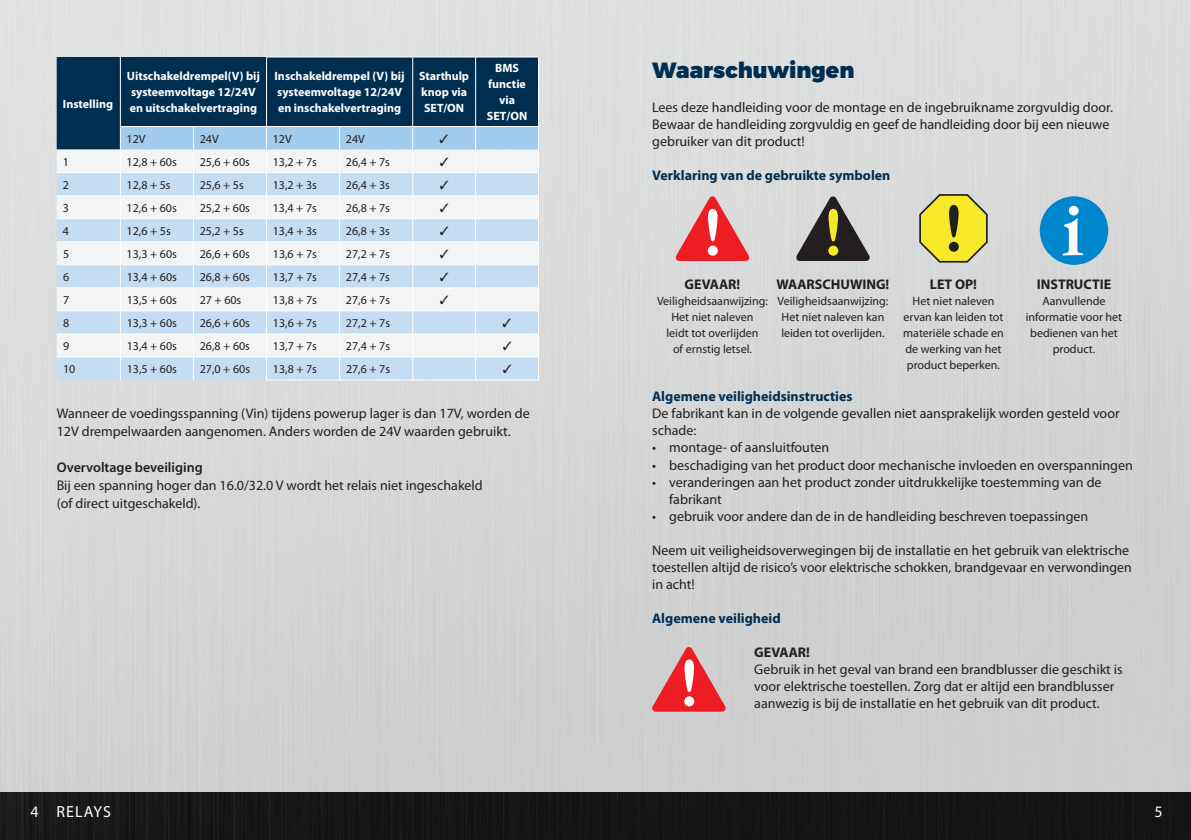
<style>
.page{position:relative;width:1191px;height:840px;background:#fff}
.page>*{position:absolute;margin:0;border:0;box-sizing:border-box;transform-origin:0 0}
.t1{font:900 22px "Montserrat";color:#002e51}
.t2{font:16px "Myriad Pro";letter-spacing:.07em;color:#fff}
.t3{font:14px/17px "Myriad Pro";color:#231f20}
.t4{font:700 14px "Myriad Pro";color:#002e51}
.t5{font:700 14px "Myriad Pro";color:#231f20}
.t6{font:600 14px "Myriad Pro";color:#231f20}
.t7{font:12px/16px "Myriad Pro";color:#231f20;text-align:center}
.t8{font:700 12px/16px "Myriad Pro";color:#fff}
</style>
<div class="page">
<img style="left:0;top:0;width:1191px;height:792px">
<div style="left:0;top:792px;width:1191px;height:47px;background:#161414"></div>
<div style="left:57px;top:57px;width:481px;height:92px;background:#002e51"></div>
<svg style="left:57px;top:173px;width:63px;height:207px;fill:#c4ddf2"></svg>
<hr style="left:120px;top:57px;width:1px;height:69px;background:#fff">
<hr style="left:57px;top:172px;width:63px;height:1px;background:#fff">
<hr style="left:57px;top:195px;width:63px;height:1px;background:#fff">
<hr style="left:57px;top:218px;width:63px;height:1px;background:#fff">
<hr style="left:57px;top:241px;width:63px;height:1px;background:#fff">
<hr style="left:57px;top:264px;width:63px;height:1px;background:#fff">
<hr style="left:57px;top:287px;width:63px;height:1px;background:#fff">
<hr style="left:57px;top:310px;width:63px;height:1px;background:#fff">
<hr style="left:57px;top:333px;width:63px;height:1px;background:#fff">
<hr style="left:57px;top:356px;width:63px;height:1px;background:#fff">
<hr style="left:266px;top:57px;width:74px;height:1px;background:#fff">
<hr style="left:266px;top:57px;width:1px;height:69px;background:#fff">
<hr style="left:340px;top:57px;width:73px;height:1px;background:#fff">
<hr style="left:475px;top:57px;width:64px;height:1px;background:#fff">
<hr style="left:538px;top:57px;width:1px;height:69px;background:#fff">
<hr style="left:413px;top:57px;width:62px;height:1px;background:#fff">
<hr style="left:412px;top:57px;width:1px;height:69px;background:#fff">
<hr style="left:475px;top:57px;width:1px;height:69px;background:#fff">
<svg style="left:795px;top:196px;width:75px;height:65px;background:#838075"></svg>
<svg style="left:675px;top:196px;width:75px;height:65px;background:#e68285"></svg>
<svg style="left:919px;top:194px;width:68px;height:68px;background:#d4c946"></svg>
<div style="left:1039px;top:196px;width:69px;height:69px;background:#0086cc;border-radius:50%"></div>
<svg style="left:1062px;top:205px;width:21px;height:50px"></svg>
<svg style="left:651px;top:646px;width:75px;height:65px;background:#e07e81"></svg>
<svg style="left:120px;top:126px;width:419px;height:254px"></svg>
<p class="t8" style="left:63px;top:96px;width:52px">Instelling</p>
<p class="t8" style="left:127px;top:68px;width:135px">Uitschakeldrempel(V) bij systeemvoltage 12/24V en uitschakelvertraging</p>
<p class="t8" style="left:274px;top:68px;width:132px">Inschakeldrempel (V) bij systeemvoltage 12/24V en inschakelvertraging</p>
<p class="t8" style="left:419px;top:68px;width:51px">Starthulp knop via<br>SET/ON</p>
<p class="t8" style="left:487px;top:60px;width:42px;text-align:center">BMS functie via<br>SET/ON</p>
<p class="t7" style="left:127px;top:131px;width:21px">12V</p>
<p class="t7" style="left:200px;top:131px;width:21px">24V</p>
<p class="t7" style="left:273px;top:131px;width:21px">12V</p>
<p class="t7" style="left:346px;top:131px;width:21px">24V</p>
<p class="t7" style="left:63px;top:154px;width:8px">1</p>
<p class="t7" style="left:127px;top:154px;width:52px">12,8 + 60s</p>
<p class="t7" style="left:200px;top:154px;width:52px">25,6 + 60s</p>
<p class="t7" style="left:273px;top:154px;width:46px">13,2 + 7s</p>
<p class="t7" style="left:346px;top:154px;width:46px">26,4 + 7s</p>
<p class="t7" style="left:63px;top:177px;width:8px">2</p>
<p class="t7" style="left:127px;top:177px;width:46px">12,8 + 5s</p>
<p class="t7" style="left:200px;top:177px;width:46px">25,6 + 5s</p>
<p class="t7" style="left:273px;top:177px;width:46px">13,2 + 3s</p>
<p class="t7" style="left:346px;top:177px;width:46px">26,4 + 3s</p>
<p class="t7" style="left:63px;top:200px;width:8px">3</p>
<p class="t7" style="left:127px;top:200px;width:52px">12,6 + 60s</p>
<p class="t7" style="left:200px;top:200px;width:52px">25,2 + 60s</p>
<p class="t7" style="left:273px;top:200px;width:46px">13,4 + 7s</p>
<p class="t7" style="left:346px;top:200px;width:46px">26,8 + 7s</p>
<p class="t7" style="left:63px;top:223px;width:8px">4</p>
<p class="t7" style="left:127px;top:223px;width:46px">12,6 + 5s</p>
<p class="t7" style="left:200px;top:223px;width:46px">25,2 + 5s</p>
<p class="t7" style="left:273px;top:223px;width:46px">13,4 + 3s</p>
<p class="t7" style="left:346px;top:223px;width:46px">26,8 + 3s</p>
<p class="t7" style="left:63px;top:246px;width:8px">5</p>
<p class="t7" style="left:127px;top:246px;width:52px">13,3 + 60s</p>
<p class="t7" style="left:200px;top:246px;width:52px">26,6 + 60s</p>
<p class="t7" style="left:273px;top:246px;width:46px">13,6 + 7s</p>
<p class="t7" style="left:346px;top:246px;width:46px">27,2 + 7s</p>
<p class="t7" style="left:63px;top:269px;width:8px">6</p>
<p class="t7" style="left:127px;top:269px;width:52px">13,4 + 60s</p>
<p class="t7" style="left:200px;top:269px;width:52px">26,8 + 60s</p>
<p class="t7" style="left:273px;top:269px;width:46px">13,7 + 7s</p>
<p class="t7" style="left:346px;top:269px;width:46px">27,4 + 7s</p>
<p class="t7" style="left:63px;top:292px;width:8px">7</p>
<p class="t7" style="left:127px;top:292px;width:52px">13,5 + 60s</p>
<p class="t7" style="left:200px;top:292px;width:43px">27 + 60s</p>
<p class="t7" style="left:273px;top:292px;width:46px">13,8 + 7s</p>
<p class="t7" style="left:346px;top:292px;width:46px">27,6 + 7s</p>
<p class="t7" style="left:63px;top:315px;width:8px">8</p>
<p class="t7" style="left:127px;top:315px;width:52px">13,3 + 60s</p>
<p class="t7" style="left:200px;top:315px;width:52px">26,6 + 60s</p>
<p class="t7" style="left:273px;top:315px;width:46px">13,6 + 7s</p>
<p class="t7" style="left:346px;top:315px;width:46px">27,2 + 7s</p>
<p class="t7" style="left:63px;top:338px;width:8px">9</p>
<p class="t7" style="left:127px;top:338px;width:52px">13,4 + 60s</p>
<p class="t7" style="left:200px;top:338px;width:52px">26,8 + 60s</p>
<p class="t7" style="left:273px;top:338px;width:46px">13,7 + 7s</p>
<p class="t7" style="left:346px;top:338px;width:46px">27,4 + 7s</p>
<p class="t7" style="left:63px;top:361px;width:14px">10</p>
<p class="t7" style="left:127px;top:361px;width:52px">13,5 + 60s</p>
<p class="t7" style="left:200px;top:361px;width:52px">27,0 + 60s</p>
<p class="t7" style="left:273px;top:361px;width:46px">13,8 + 7s</p>
<p class="t7" style="left:346px;top:361px;width:46px">27,6 + 7s</p>
<p class="t3" style="left:57px;top:404px;width:474px;line-height:18px">Wanneer de voedingsspanning (Vin) tijdens powerup lager is dan 17V, worden de<br>12V drempelwaarden aangenomen. Anders worden de 24V waarden gebruikt.</p>
<p class="t6" style="left:57px;top:459px;width:147px">Overvoltage beveiliging</p>
<p class="t3" style="left:57px;top:476px;width:427px;line-height:18px">Bij een spanning hoger dan 16.0/32.0 V wordt het relais niet ingeschakeld (of direct uitgeschakeld).</p>
<h1 class="t1" style="left:652px;top:56px;width:204px">Waarschuwingen</h1>
<p class="t3" style="left:652px;top:99px;width:462px">Lees deze handleiding voor de montage en de ingebruikname zorgvuldig door.<br>Bewaar de handleiding zorgvuldig en geef de handleiding door bij een nieuwe gebruiker van dit product!</p>
<p class="t4" style="left:652px;top:167px;width:240px">Verklaring van de gebruikte symbolen</p>
<p class="t5" style="left:684px;top:276px;width:57px">GEVAAR!</p>
<p class="t7" style="left:657px;top:293px;width:112px">Veiligheidsaanwijzing:<br>Het niet naleven<br>leidt tot overlijden<br>of ernstig letsel.</p>
<p class="t5" style="left:776px;top:276px;width:114px">WAARSCHUWING!</p>
<p class="t7" style="left:777px;top:293px;width:112px">Veiligheidsaanwijzing:<br>Het niet naleven kan leiden tot overlijden.</p>
<p class="t5" style="left:930px;top:276px;width:49px">LET OP!</p>
<p class="t7" style="left:903px;top:293px;width:102px">Het niet naleven ervan kan leiden tot materiële schade en de werking van het product beperken.</p>
<p class="t5" style="left:1036px;top:276px;width:76px">INSTRUCTIE</p>
<p class="t7" style="left:1025px;top:293px;width:98px">Aanvullende informatie voor het bedienen van het product.</p>
<p class="t4" style="left:652px;top:388px;width:202px">Algemene veiligheidsinstructies</p>
<p class="t3" style="left:652px;top:405px;width:469px">De fabrikant kan in de volgende gevallen niet aansprakelijk worden gesteld voor schade:</p>
<p class="t3" style="left:652px;top:439px;width:179px">• montage- of aansluitfouten</p>
<p class="t3" style="left:652px;top:456px;width:482px">• beschadiging van het product door mechanische invloeden en overspanningen</p>
<p class="t3" style="left:669px;top:473px;width:434px;text-indent:-17px">• veranderingen aan het product zonder uitdrukkelijke toestemming van de fabrikant</p>
<p class="t3" style="left:652px;top:507px;width:438px">• gebruik voor andere dan de in de handleiding beschreven toepassingen</p>
<p class="t3" style="left:652px;top:541px;width:481px">Neem uit veiligheidsoverwegingen bij de installatie en het gebruik van elektrische toestellen altijd de risico’s voor elektrische schokken, brandgevaar en verwondingen in acht!</p>
<p class="t4" style="left:652px;top:609px;width:130px">Algemene veiligheid</p>
<p class="t5" style="left:754px;top:643px;width:57px">GEVAAR!</p>
<p class="t3" style="left:754px;top:660px;width:370px">Gebruik in het geval van brand een brandblusser die geschikt is voor elektrische toestellen. Zorg dat er altijd een brandblusser aanwezig is bij de installatie en het gebruik van dit product.</p>
<p class="t2" style="left:31px;top:802px;width:82px">4 RELAYS</p>
<p class="t2" style="left:1154px;top:802px;width:10px">5</p>
</div>
